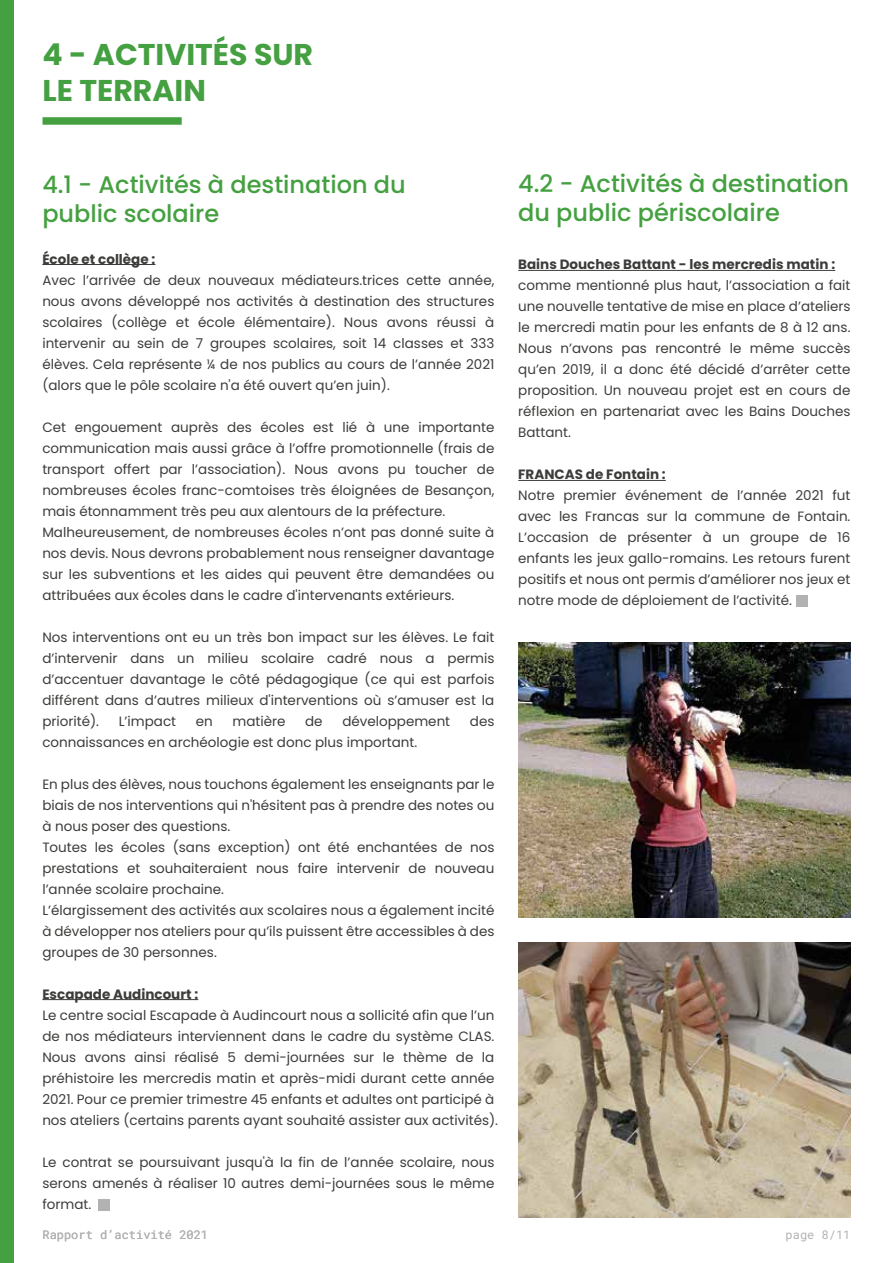
<style>
.page{position:relative;width:893px;height:1263px;background:#fff}
.page>*{position:absolute;margin:0;border:0;box-sizing:border-box;transform-origin:0 0}
.t1{font:700 30px/36px "Poppins";color:#44a040}
.t2{font:500 24px/28.8px "Poppins";color:#44a040}
.t3{font:13.5px/21px "Poppins";color:#3c3c3b;text-align:justify}
.t4{font:700 13.5px "Poppins";color:#3c3c3b}
.t5{font:12px "Roboto Mono";color:#b3b2b2}
</style>
<div class="page">
<div style="left:43px;top:117px;width:139px;height:8px;background:#44a040"></div>
<div style="left:0;top:0;width:13px;height:1263px;background:#44a040"></div>
<hr style="left:518px;top:270px;width:317px;height:1px;background:#3c3c3b">
<hr style="left:518px;top:480px;width:148px;height:1px;background:#3c3c3b">
<div style="left:797px;top:595px;width:11px;height:11px;background:#b3b2b2"></div>
<hr style="left:42px;top:264px;width:113px;height:1px;background:#3c3c3b">
<hr style="left:42px;top:999px;width:156px;height:1px;background:#3c3c3b">
<div style="left:98px;top:1199px;width:12px;height:11px;background:#b3b2b2"></div>
<img style="left:518px;top:643px;width:332px;height:275px">
<img style="left:518px;top:943px;width:332px;height:275px">
<h1 class="t1" style="left:43px;top:36px;width:272px">4 - ACTIVITÉS SUR<br>LE TERRAIN</h1>
<h2 class="t2" style="left:42px;top:171px;width:365px">4.1 - Activités à destination du public scolaire</h2>
<p class="t4" style="left:42px;top:251px;width:115px">École et collège :</p>
<p class="t3" style="left:42px;top:269px;width:454px">Avec l’arrivée de deux nouveaux médiateurs.trices cette année, nous avons développé nos activités à destination des structures scolaires (collège et école élémentaire). Nous avons réussi à intervenir au sein de 7 groupes scolaires, soit 14 classes et 333 élèves. Cela représente ¼ de nos publics au cours de l’année 2021 (alors que le pôle scolaire n'a été ouvert qu’en juin).</p>
<p class="t3" style="left:42px;top:416px;width:454px;text-align:left">Cet engouement auprès des écoles est lié à une importante communication mais aussi grâce à l’offre promotionnelle (frais de transport offert par l’association). Nous avons pu toucher de nombreuses écoles franc-comtoises très éloignées de Besançon, mais étonnamment très peu aux alentours de la préfecture.<br>Malheureusement, de nombreuses écoles n’ont pas donné suite à nos devis. Nous devrons probablement nous renseigner davantage sur les subventions et les aides qui peuvent être demandées ou attribuées aux écoles dans le cadre d'intervenants extérieurs.</p>
<p class="t3" style="left:42px;top:626px;width:454px">Nos interventions ont eu un très bon impact sur les élèves. Le fait d’intervenir dans un milieu scolaire cadré nous a permis d’accentuer davantage le côté pédagogique (ce qui est parfois différent dans d’autres milieux d'interventions où s’amuser est la priorité).</p>
<p class="t3" style="left:119px;top:710px;width:59px">L’impact</p>
<p class="t3" style="left:196px;top:710px;width:19px">en</p>
<p class="t3" style="left:232px;top:710px;width:55px">matière</p>
<p class="t3" style="left:305px;top:710px;width:19px">de</p>
<p class="t3" style="left:342px;top:710px;width:109px">développement</p>
<p class="t3" style="left:470px;top:710px;width:26px">des</p>
<p class="t3" style="left:42px;top:731px;width:376px">connaissances en archéologie est donc plus important.</p>
<p class="t3" style="left:42px;top:773px;width:454px;text-align:left">En plus des élèves, nous touchons également les enseignants par le biais de nos interventions qui n'hésitent pas à prendre des notes ou à nous poser des questions.<br>Toutes les écoles (sans exception) ont été enchantées de nos prestations et souhaiteraient nous faire intervenir de nouveau l’année scolaire prochaine.<br>L’élargissement des activités aux scolaires nous a également incité à développer nos ateliers pour qu’ils puissent être accessibles à des groupes de 30 personnes.</p>
<p class="t4" style="left:42px;top:986px;width:157px">Escapade Audincourt :</p>
<p class="t3" style="left:42px;top:1004px;width:457px;text-align:left">Le centre social Escapade à Audincourt nous a sollicité afin que l’un de nos médiateurs interviennent dans le cadre du système CLAS.<br>Nous avons ainsi réalisé 5 demi-journées sur le thème de la préhistoire les mercredis matin et après-midi durant cette année 2021. Pour ce premier trimestre 45 enfants et adultes ont participé à nos ateliers (certains parents ayant souhaité assister aux activités).</p>
<p class="t3" style="left:42px;top:1151px;width:453px">Le contrat se poursuivant jusqu'à la fin de l’année scolaire, nous serons amenés à réaliser 10 autres demi-journées sous le même format.</p>
<h2 class="t2" style="left:518px;top:169px;width:332px">4.2 - Activités à destination du public périscolaire</h2>
<p class="t4" style="left:518px;top:257px;width:318px">Bains Douches Battant - les mercredis matin :</p>
<p class="t3" style="left:518px;top:275px;width:334px">comme mentionné plus haut, l’association a fait une nouvelle tentative de mise en place d’ateliers le mercredi matin pour les enfants de 8 à 12 ans.<br>Nous n’avons pas rencontré le même succès qu’en 2019, il a donc été décidé d’arrêter cette proposition. Un nouveau projet est en cours de réflexion en partenariat avec les Bains Douches Battant.</p>
<p class="t4" style="left:518px;top:467px;width:149px">FRANCAS de Fontain :</p>
<p class="t3" style="left:518px;top:485px;width:334px">Notre premier événement de l’année 2021 fut avec les Francas sur la commune de Fontain.<br>L’occasion de présenter à un groupe de 16 enfants les jeux gallo-romains. Les retours furent positifs et nous ont permis d’améliorer nos jeux et notre mode de déploiement de l’activité.</p>
<p class="t5" style="left:43px;top:1226px;width:167px">Rapport d’activité 2021</p>
<p class="t5" style="left:786px;top:1226px;width:66px">page 8/11</p>
</div>
